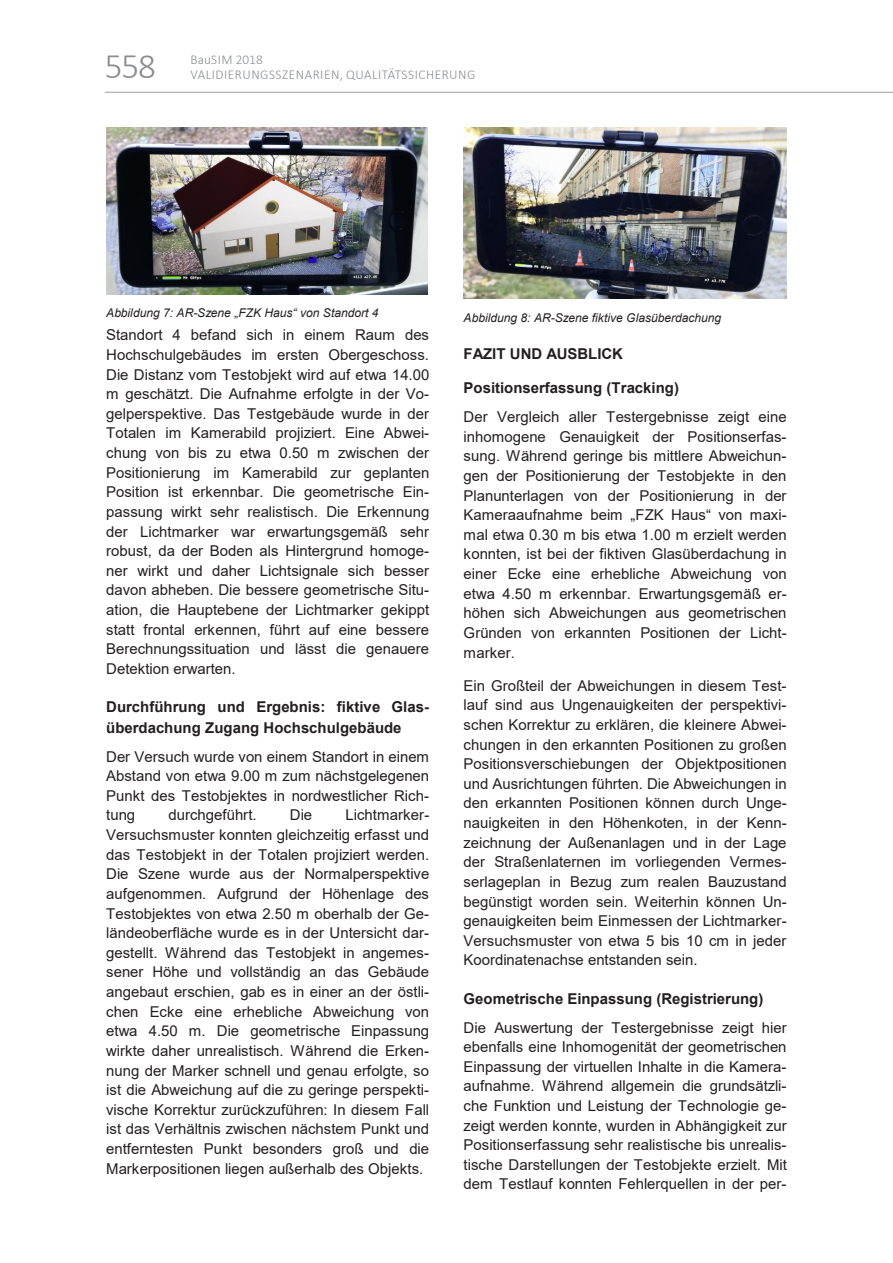
<style>
.page{position:relative;width:893px;height:1263px;background:#fff}
.page>*{position:absolute;margin:0;border:0;box-sizing:border-box;transform-origin:0 0}
.t1{font:300 36px "Calibri";color:#8a8c8f}
.t2{font:15px/19.6px "Arial";color:#231f20;text-align:justify}
.t3{font:700 15px/20.5px "Arial";color:#231f20}
.t4{font:300 13.5px "Calibri";letter-spacing:.04em;color:#8a8c8f}
.t5{font:300 13.5px "Calibri";letter-spacing:.01em;color:#8a8c8f}
.t6{font:italic 12px "Arial";letter-spacing:-.005em;color:#231f20}
</style>
<div class="page">
<img style="left:106px;top:127px;width:321px;height:167px">
<img style="left:464px;top:127px;width:322px;height:172px">
<hr style="left:105px;top:92px;width:788px;height:1px;background:#231f20">
<h1 class="t1" style="left:105px;top:51px;width:53px">558</h1>
<p class="t5" style="left:190px;top:54px;width:74px">BauSIM 2018</p>
<p class="t4" style="left:190px;top:69px;width:286px">VALIDIERUNGSSZENARIEN, QUALITÄTSSICHERUNG</p>
<p class="t6" style="left:106px;top:306px;width:274px">Abbildung 7: AR-Szene „FZK Haus“ von Standort 4</p>
<p class="t2" style="left:106px;top:325px;width:325px">Standort 4 befand sich in einem Raum des Hochschulgebäudes im ersten Obergeschoss.<br>Die Distanz vom Testobjekt wird auf etwa 14.00 m geschätzt. Die Aufnahme erfolgte in der Vo&shy;gelperspektive. Das Testgebäude wurde in der Totalen im Kamerabild projiziert. Eine Abwei&shy;chung von bis zu etwa 0.50 m zwischen der Positionierung im Kamerabild zur geplanten Position ist erkennbar. Die geometrische Ein&shy;passung wirkt sehr realistisch. Die Erkennung der Lichtmarker war erwartungsgemäß sehr robust, da der Boden als Hintergrund homoge&shy;ner wirkt und daher Lichtsignale sich besser davon abheben. Die bessere geometrische Situ&shy;ation, die Hauptebene der Lichtmarker gekippt statt frontal erkennen, führt auf eine bessere Berechnungssituation und lässt die genauere Detektion erwarten.</p>
<p class="t3" style="left:106px;top:696px;width:324px">Durchführung und Ergebnis: fiktive Glas&shy;überdachung Zugang Hochschulgebäude</p>
<p class="t2" style="left:106px;top:746px;width:324px">Der Versuch wurde von einem Standort in einem Abstand von etwa 9.00 m zum nächstgelegenen Punkt des Testobjektes in nordwestlicher Rich&shy;tung</p>
<p class="t2" style="left:168px;top:805px;width:90px">durchgeführt.</p>
<p class="t2" style="left:290px;top:805px;width:24px">Die</p>
<p class="t2" style="left:106px;top:805px;width:325px;text-indent:239px">Lichtmarker-Versuchsmuster konnten gleichzeitig erfasst und das Testobjekt in der Totalen projiziert werden.<br>Die Szene wurde aus der Normalperspektive aufgenommen. Aufgrund der Höhenlage des Testobjektes von etwa 2.50 m oberhalb der Ge&shy;ländeoberfläche wurde es in der Untersicht dar&shy;gestellt. Während das Testobjekt in angemes&shy;sener Höhe und vollständig an das Gebäude angebaut erschien, gab es in einer an der östli&shy;chen Ecke eine erhebliche Abweichung von etwa 4.50 m. Die geometrische Einpassung wirkte daher unrealistisch. Während die Erken&shy;nung der Marker schnell und genau erfolgte, so ist die Abweichung auf die zu geringe perspekti&shy;vische Korrektur zurückzuführen: In diesem Fall ist das Verhältnis zwischen nächstem Punkt und entferntesten Punkt besonders groß und die Markerpositionen liegen außerhalb des Objekts.</p>
<p class="t6" style="left:464px;top:311px;width:259px">Abbildung 8: AR-Szene fiktive Glasüberdachung</p>
<p class="t3" style="left:464px;top:343px;width:161px">FAZIT UND AUSBLICK</p>
<p class="t3" style="left:464px;top:378px;width:217px">Positionserfassung (Tracking)</p>
<p class="t2" style="left:464px;top:407px;width:325px">Der Vergleich aller Testergebnisse zeigt eine inhomogene Genauigkeit der Positionserfas&shy;sung. Während geringe bis mittlere Abweichun&shy;gen der Positionierung der Testobjekte in den Planunterlagen von der Positionierung in der Kameraaufnahme beim „FZK Haus“ von maxi&shy;mal etwa 0.30 m bis etwa 1.00 m erzielt werden konnten, ist bei der fiktiven Glasüberdachung in einer Ecke eine erhebliche Abweichung von etwa 4.50 m erkennbar. Erwartungsgemäß er&shy;höhen sich Abweichungen aus geometrischen Gründen von erkannten Positionen der Licht&shy;marker.</p>
<p class="t2" style="left:464px;top:676px;width:325px">Ein Großteil der Abweichungen in diesem Test&shy;lauf sind aus Ungenauigkeiten der perspektivi&shy;schen Korrektur zu erklären, die kleinere Abwei&shy;chungen in den erkannten Positionen zu großen Positionsverschiebungen der Objektpositionen und Ausrichtungen führten. Die Abweichungen in den erkannten Positionen können durch Unge&shy;nauigkeiten in den Höhenkoten, in der Kenn&shy;zeichnung der Außenanlagen und in der Lage der Straßenlaternen im vorliegenden Vermes&shy;serlageplan in Bezug zum realen Bauzustand begünstigt worden sein. Weiterhin können Un&shy;genauigkeiten beim Einmessen der Lichtmarker-Versuchsmuster von etwa 5 bis 10 cm in jeder Koordinatenachse entstanden sein.</p>
<p class="t3" style="left:464px;top:988px;width:301px">Geometrische Einpassung (Registrierung)</p>
<p class="t2" style="left:464px;top:1017px;width:325px">Die Auswertung der Testergebnisse zeigt hier ebenfalls eine Inhomogenität der geometrischen Einpassung der virtuellen Inhalte in die Kamera&shy;aufnahme. Während allgemein die grundsätzli&shy;che Funktion und Leistung der Technologie ge&shy;zeigt werden konnte, wurden in Abhängigkeit zur Positionserfassung sehr realistische bis unrealis&shy;tische Darstellungen der Testobjekte erzielt. Mit dem Testlauf konnten Fehlerquellen in der per-</p>
</div>
